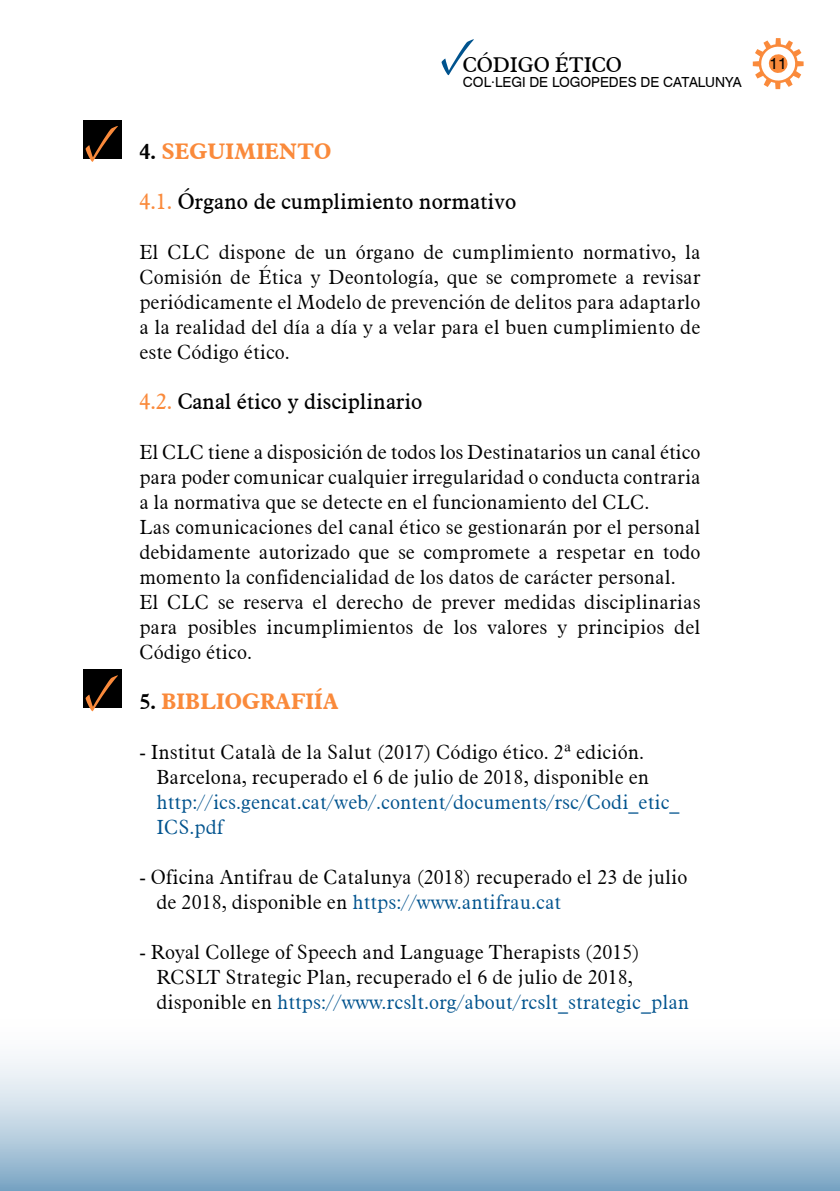
<style>
.page{position:relative;width:840px;height:1191px;background:#fff}
.page>*{position:absolute;margin:0;border:0;box-sizing:border-box;transform-origin:0 0}
.t1{font:53.2px "Minion Pro";color:#fa8a3b}
.subtitol_CodiECLC{font:22px "Aldine 721 BT";color:#000}
.Titol_CodiECLC{font:700 22px "Aldine 721 BT";color:#fa8a3b}
.t2{font:21px "Aldine 721 BT";color:#000}
.text_CodiECLC_es{font:300 20px/25px "Aldine 721 BT";color:#000;text-align:justify}
.t3{font:16px "Swiss 721 BT";color:#000}
.t4{font:14px "Swiss 721 BT";color:#000}
.s1{font-family:"Minion Pro";font-size:53.2px;color:#00538e}
.s2{color:#000}
.s3{color:#fa8a3b}
.s4{color:#00538e}
</style>
<div class="page">
<svg style="left:752px;top:38px;width:51px;height:51px"></svg>
<svg style="left:0;top:1056px;width:839px;height:135px;background:#c0d4e2"></svg>
<div style="left:84px;top:120px;width:38px;height:39px;background:#000"></div>
<div style="left:84px;top:669px;width:38px;height:39px;background:#000"></div>
<p class="t1" style="left:84px;top:106px;width:38px">✓</p>
<p class="t1" style="left:84px;top:655px;width:38px">✓</p>
<p class="t2" style="left:439px;top:51px;width:184px"><span class="s1">✓</span>CÓDIGO ÉTICO</p>
<p class="t4" style="left:462px;top:73px;width:280px">COL·LEGI DE LOGOPEDES DE CATALUNYA</p>
<p class="Titol_CodiECLC" style="left:139px;top:137px;width:193px"><span class="s2">4.</span> SEGUIMIENTO</p>
<p class="subtitol_CodiECLC" style="left:139px;top:187px;width:378px"><span class="s3">4.1.</span> Órgano de cumplimiento normativo</p>
<p class="text_CodiECLC_es" style="left:139px;top:239px;width:562px">El CLC dispone de un órgano de cumplimiento normativo, la Comisión de Ética y Deontología, que se compromete a revisar periódicamente el Modelo de prevención de delitos para adaptarlo a la realidad del día a día y a velar para el buen cumplimiento de este Código ético.</p>
<p class="subtitol_CodiECLC" style="left:139px;top:387px;width:284px"><span class="s3">4.2.</span> Canal ético y disciplinario</p>
<p class="text_CodiECLC_es" style="left:139px;top:439px;width:562px">El CLC tiene a disposición de todos los Destinatarios un canal ético para poder comunicar cualquier irregularidad o conducta contraria a la normativa que se detecte en el funcionamiento del CLC.</p>
<p class="text_CodiECLC_es" style="left:139px;top:514px;width:562px">Las comunicaciones del canal ético se gestionarán por el personal debidamente autorizado que se compromete a respetar en todo momento la confidencialidad de los datos de carácter personal.</p>
<p class="text_CodiECLC_es" style="left:139px;top:589px;width:562px">El CLC se reserva el derecho de prever medidas disciplinarias para posibles incumplimientos de los valores y principios del Código ético.</p>
<p class="Titol_CodiECLC" style="left:139px;top:687px;width:201px"><span class="s2">5.</span> BIBLIOGRAFIÍA</p>
<p class="text_CodiECLC_es" style="left:156px;top:739px;width:524px;text-align:left;text-indent:-17px">- Institut Català de la Salut (2017) Código ético. 2ª edición.<br>Barcelona, recuperado el 6 de julio de 2018, disponible en <span class="s4">http://ics.gencat.cat/web/.content/documents/rsc/Codi_etic_ ICS.pdf</span></p>
<p class="text_CodiECLC_es" style="left:156px;top:864px;width:532px;text-indent:-17px">- Oficina Antifrau de Catalunya (2018) recuperado el 23 de julio de 2018, disponible en <span class="s4">https://www.antifrau.cat</span></p>
<p class="text_CodiECLC_es" style="left:156px;top:939px;width:534px;text-align:left;text-indent:-17px">- Royal College of Speech and Language Therapists (2015)<br>RCSLT Strategic Plan, recuperado el 6 de julio de 2018, disponible en <span class="s4">https://www.rcslt.org/about/rcslt_strategic_plan</span></p>
<p class="t3" style="left:769px;top:54px;width:19px">11</p>
</div>
